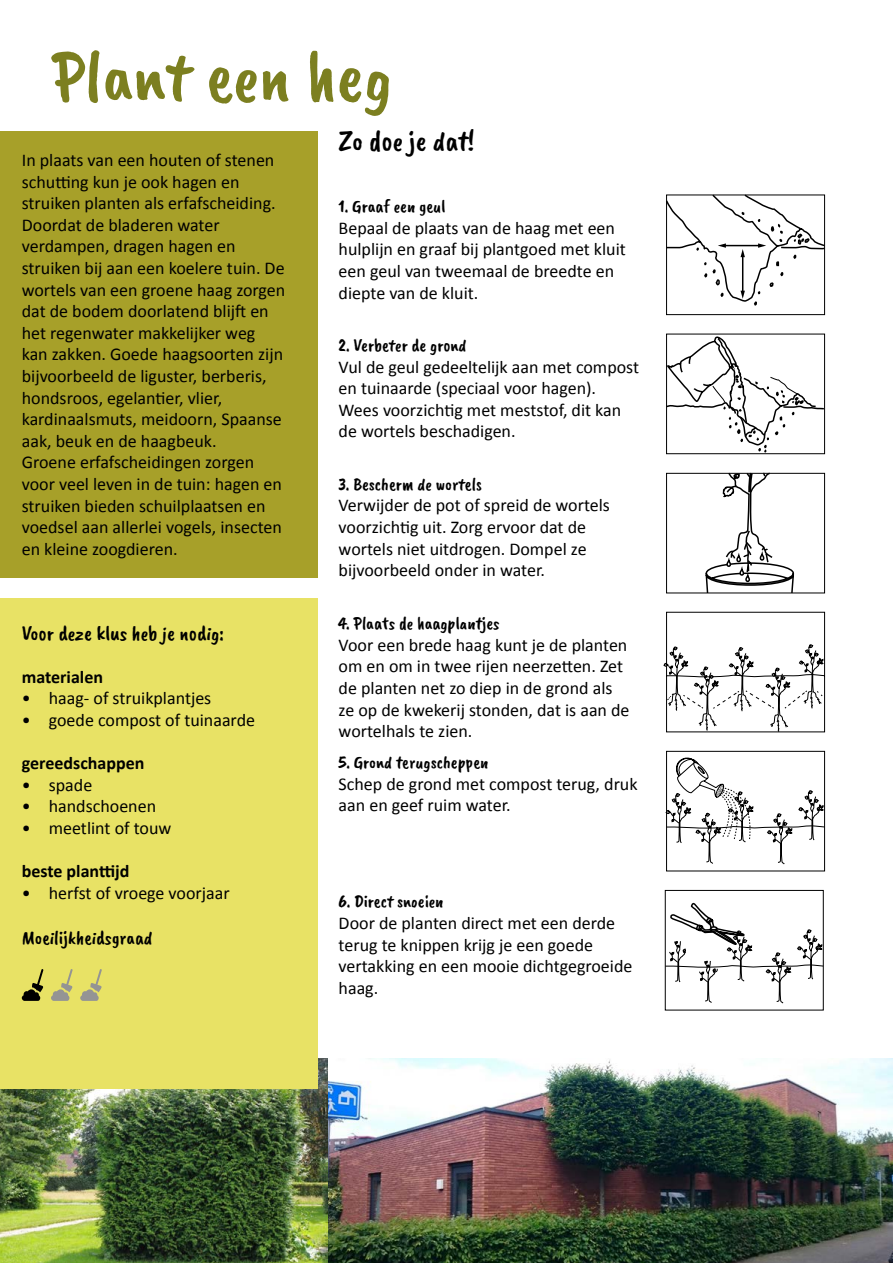
<style>
.page{position:relative;width:893px;height:1263px;background:#fff}
.page>*{position:absolute;margin:0;border:0;box-sizing:border-box;transform-origin:0 0}
.t1{font:72px "Caveat Brush";color:#7c7f20}
.t2{font:28.5px "Caveat Brush";color:#000}
.t3{font:21px "Caveat Brush";color:#000}
.t4{font:19.5px "Caveat Brush";color:#000}
.t5{font:18px/21.6px "Calibri";color:#000}
.t6{font:18px "Caveat Brush";color:#000}
.t7{font:700 18px "Calibri";color:#000}
</style>
<div class="page">
<img style="left:327px;top:1059px;width:566px;height:204px">
<img style="left:0;top:1059px;width:327px;height:204px">
<div style="left:0;top:131px;width:317px;height:446px;background:#a7a029"></div>
<div style="left:0;top:598px;width:317px;height:491px;background:#e8e265"></div>
<svg style="left:664px;top:890px;width:160px;height:121px"></svg>
<svg style="left:665px;top:750px;width:160px;height:122px"></svg>
<svg style="left:663px;top:611px;width:162px;height:122px"></svg>
<div style="left:666px;top:473px;width:159px;height:120px;border:1px solid #000"></div>
<svg style="left:705px;top:472px;width:90px;height:122px"></svg>
<svg style="left:666px;top:333px;width:159px;height:122px"></svg>
<svg style="left:666px;top:194px;width:160px;height:115px"></svg>
<div style="left:666px;top:195px;width:159px;height:120px;border:1px solid #000"></div>
<svg style="left:22px;top:969px;width:21px;height:32px"></svg>
<svg style="left:51px;top:969px;width:22px;height:32px"></svg>
<svg style="left:80px;top:969px;width:22px;height:32px"></svg>
<h1 class="t1" style="left:51px;top:35px;width:342px">Plant een heg</h1>
<h2 class="t2" style="left:339px;top:125px;width:137px">Zo doe je dat!</h2>
<p class="t5" style="left:22px;top:148px;width:265px">In plaats van een houten of stenen schutting kun je ook hagen en struiken planten als erfafscheiding.<br>Doordat de bladeren water verdampen, dragen hagen en struiken bij aan een koelere tuin. De wortels van een groene haag zorgen dat de bodem doorlatend blijft en het regenwater makkelijker weg kan zakken. Goede haagsoorten zijn bijvoorbeeld de liguster, berberis, hondsroos, egelantier, vlier, kardinaalsmuts, meidoorn, Spaanse aak, beuk en de haagbeuk.<br>Groene erfafscheidingen zorgen voor veel leven in de tuin: hagen en struiken bieden schuilplaatsen en voedsel aan allerlei vogels, insecten en kleine zoogdieren.</p>
<p class="t6" style="left:339px;top:196px;width:109px">1. Graaf een geul</p>
<p class="t5" style="left:339px;top:216px;width:289px">Bepaal de plaats van de haag met een hulplijn en graaf bij plantgoed met kluit een geul van tweemaal de breedte en diepte van de kluit.</p>
<p class="t6" style="left:339px;top:335px;width:129px">2. Verbeter de grond</p>
<p class="t5" style="left:339px;top:355px;width:302px">Vul de geul gedeeltelijk aan met compost en tuinaarde (speciaal voor hagen).<br>Wees voorzichtig met meststof, dit kan de wortels beschadigen.</p>
<p class="t6" style="left:339px;top:474px;width:145px">3. Bescherm de wortels</p>
<p class="t5" style="left:339px;top:494px;width:273px">Verwijder de pot of spreid de wortels voorzichtig uit. Zorg ervoor dat de wortels niet uitdrogen. Dompel ze bijvoorbeeld onder in water.</p>
<p class="t3" style="left:22px;top:621px;width:204px">Voor deze klus heb je nodig:</p>
<p class="t7" style="left:22px;top:666px;width:83px">materialen</p>
<p class="t5" style="left:22px;top:687px;width:191px">• haag- of struikplantjes</p>
<p class="t5" style="left:22px;top:708px;width:235px">• goede compost of tuinaarde</p>
<p class="t7" style="left:22px;top:752px;width:124px">gereedschappen</p>
<p class="t5" style="left:22px;top:773px;width:72px">• spade</p>
<p class="t5" style="left:22px;top:795px;width:136px">• handschoenen</p>
<p class="t5" style="left:22px;top:816px;width:151px">• meetlint of touw</p>
<p class="t7" style="left:22px;top:860px;width:109px">beste planttijd</p>
<p class="t5" style="left:22px;top:881px;width:209px">• herfst of vroege voorjaar</p>
<p class="t4" style="left:22px;top:926px;width:132px">Moeilijkheidsgraad</p>
<p class="t6" style="left:339px;top:613px;width:163px">4. Plaats de haagplantjes</p>
<p class="t5" style="left:339px;top:633px;width:292px">Voor een brede haag kunt je de planten om en om in twee rijen neerzetten. Zet de planten net zo diep in de grond als ze op de kwekerij stonden, dat is aan de wortelhals te zien.</p>
<p class="t6" style="left:339px;top:752px;width:151px">5. Grond terugscheppen</p>
<p class="t5" style="left:339px;top:772px;width:300px">Schep de grond met compost terug, druk aan en geef ruim water.</p>
<p class="t6" style="left:339px;top:891px;width:106px">6. Direct snoeien</p>
<p class="t5" style="left:339px;top:911px;width:295px">Door de planten direct met een derde terug te knippen krijg je een goede vertakking en een mooie dichtgegroeide haag.</p>
</div>
